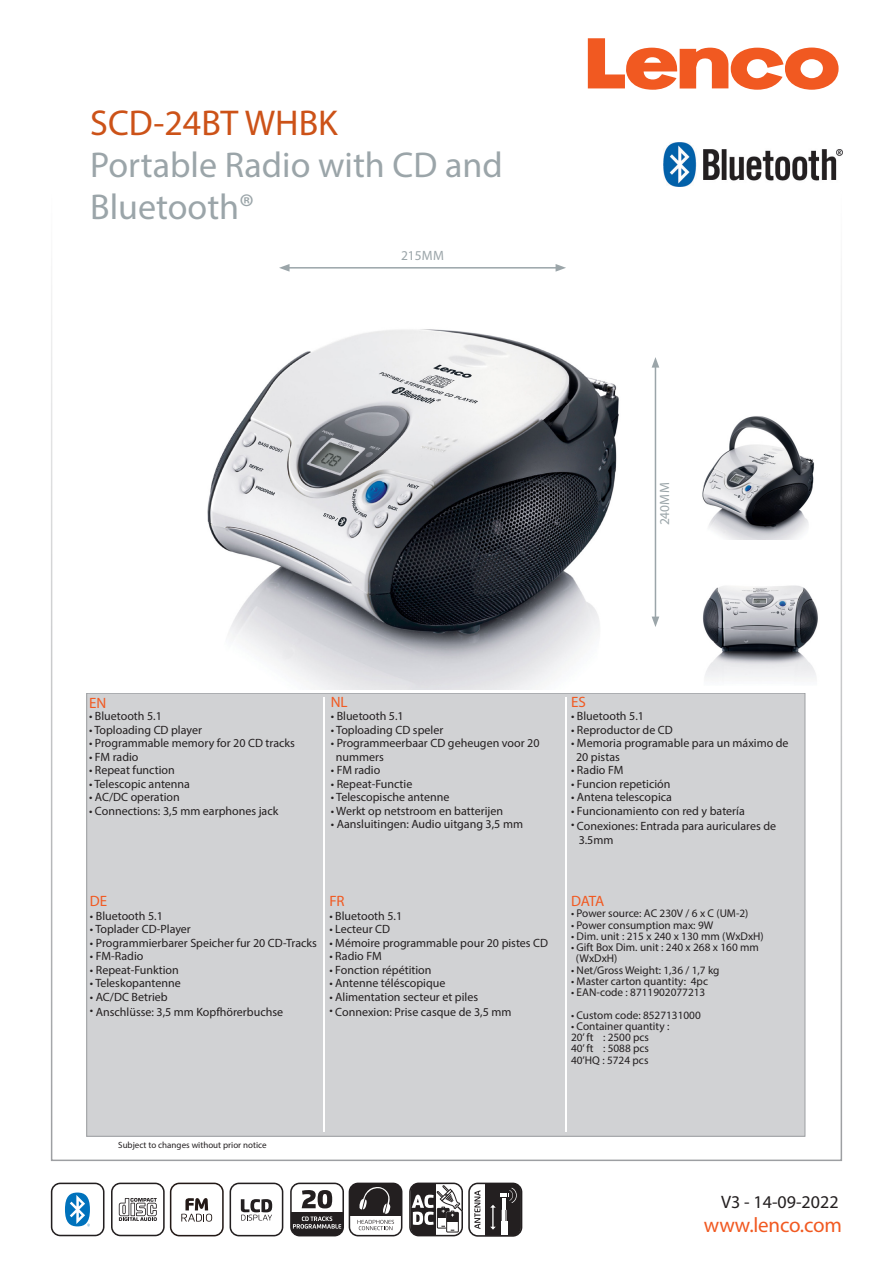
<style>
.page{position:relative;width:893px;height:1263px;background:#fff}
.page>*{position:absolute;margin:0;border:0;box-sizing:border-box;transform-origin:0 0}
.t1{font:36px/42px "Myriad Pro";color:#9ba5a9}
.t2{font:36px "Myriad Pro";color:#cc5218}
.t3{font:21px "Myriad Pro";letter-spacing:-.01em;color:#f15921}
.t4{font:18px "Myriad Pro";color:#231f20}
.t5{font:15px "Myriad Pro";color:#f15921}
.t6{font:13.5px "Myriad Pro";letter-spacing:.005em;color:#9ba5a9}
.t7{font:12px/13.5px "Myriad Pro";color:#231f20}
.t8{font:11.25px/11.2px "Myriad Pro";color:#231f20}
.t9{font:9px "Myriad Pro";color:#231f20}
</style>
<div class="page">
<svg style="left:588px;top:38px;width:251px;height:52px"></svg>
<img style="left:207px;top:329px;width:412px;height:360px">
<svg style="left:111px;top:1182px;width:113px;height:54px"></svg>
<svg style="left:230px;top:1182px;width:53px;height:54px"></svg>
<svg style="left:290px;top:1182px;width:112px;height:54px"></svg>
<hr style="left:287px;top:267px;width:271px;height:2px;background:#9ba5a9">
<svg style="left:279px;top:264px;width:11px;height:8px"></svg>
<svg style="left:556px;top:264px;width:10px;height:8px"></svg>
<hr style="left:655px;top:365px;width:1px;height:254px;background:#9ba5a9">
<svg style="left:652px;top:357px;width:7px;height:11px"></svg>
<svg style="left:652px;top:617px;width:7px;height:10px"></svg>
<div style="left:87px;top:693px;width:718px;height:443px;background:#d1d2d4"></div>
<hr style="left:323px;top:697px;width:2px;height:434px;background:#fff">
<svg style="left:409px;top:1182px;width:54px;height:54px"></svg>
<svg style="left:469px;top:1182px;width:53px;height:54px"></svg>
<hr style="left:565px;top:698px;width:1px;height:434px;background:#fff">
<img style="left:703px;top:585px;width:115px;height:94px">
<img style="left:702px;top:416px;width:112px;height:123px">
<svg style="left:51px;top:1182px;width:53px;height:54px"></svg>
<img style="left:663px;top:142px;width:179px;height:44px">
<h1 class="t2" style="left:90px;top:109px;width:249px">SCD-24BT WHBK</h1>
<h1 class="t1" style="left:90px;top:147px;width:414px">Portable Radio with CD and<br>Bluetooth®</h1>
<p class="t6" style="left:401px;top:250px;width:44px">215MM</p>
<p class="t6" style="left:659px;top:525px;width:44px;rotate:-90deg">240MM</p>
<p class="t5" style="left:89px;top:697px;width:19px">EN</p>
<p class="t7" style="left:89px;top:710px;width:74px">• Bluetooth 5.1</p>
<p class="t7" style="left:89px;top:724px;width:114px">• Toploading CD player</p>
<p class="t7" style="left:89px;top:737px;width:207px">• Programmable memory for 20 CD tracks</p>
<p class="t7" style="left:89px;top:751px;width:51px">• FM radio</p>
<p class="t7" style="left:89px;top:764px;width:87px">• Repeat function</p>
<p class="t7" style="left:89px;top:778px;width:103px">• Telescopic antenna</p>
<p class="t7" style="left:89px;top:791px;width:92px">• AC/DC operation</p>
<p class="t7" style="left:89px;top:805px;width:191px">• Connections: 3,5 mm earphones jack</p>
<p class="t5" style="left:331px;top:696px;width:18px">NL</p>
<p class="t7" style="left:331px;top:710px;width:74px">• Bluetooth 5.1</p>
<p class="t7" style="left:331px;top:724px;width:114px">• Toploading CD speler</p>
<p class="t7" style="left:336px;top:737px;width:205px;text-indent:-5px">• Programmeerbaar CD geheugen voor 20 nummers</p>
<p class="t7" style="left:331px;top:764px;width:51px">• FM radio</p>
<p class="t7" style="left:331px;top:778px;width:83px">• Repeat-Functie</p>
<p class="t7" style="left:331px;top:791px;width:120px">• Telescopische antenne</p>
<p class="t7" style="left:331px;top:805px;width:174px">• Werkt op netstroom en batterijen</p>
<p class="t7" style="left:331px;top:818px;width:194px">• Aansluitingen: Audio uitgang 3,5 mm</p>
<p class="t5" style="left:90px;top:895px;width:19px">DE</p>
<p class="t7" style="left:90px;top:910px;width:74px">• Bluetooth 5.1</p>
<p class="t7" style="left:90px;top:923px;width:102px">• Toplader CD-Player</p>
<p class="t7" style="left:90px;top:937px;width:229px">• Programmierbarer Speicher fur 20 CD-Tracks</p>
<p class="t7" style="left:90px;top:950px;width:55px">• FM-Radio</p>
<p class="t7" style="left:90px;top:964px;width:90px">• Repeat-Funktion</p>
<p class="t7" style="left:90px;top:977px;width:92px">• Teleskopantenne</p>
<p class="t7" style="left:90px;top:991px;width:79px">• AC/DC Betrieb</p>
<p class="t7" style="left:90px;top:1006px;width:195px">• Anschlüsse: 3,5 mm Kopfhörerbuchse</p>
<p class="t5" style="left:329px;top:895px;width:17px">FR</p>
<p class="t7" style="left:329px;top:910px;width:74px">• Bluetooth 5.1</p>
<p class="t7" style="left:329px;top:923px;width:62px">• Lecteur CD</p>
<p class="t7" style="left:329px;top:937px;width:220px">• Mémoire programmable pour 20 pistes CD</p>
<p class="t7" style="left:329px;top:950px;width:54px">• Radio FM</p>
<p class="t7" style="left:329px;top:964px;width:104px">• Fonction répétition</p>
<p class="t7" style="left:329px;top:977px;width:118px">• Antenne téléscopique</p>
<p class="t7" style="left:329px;top:991px;width:150px">• Alimentation secteur et piles</p>
<p class="t7" style="left:329px;top:1006px;width:184px">• Connexion: Prise casque de 3,5 mm</p>
<p class="t5" style="left:571px;top:696px;width:16px">ES</p>
<p class="t7" style="left:571px;top:710px;width:74px">• Bluetooth 5.1</p>
<p class="t7" style="left:571px;top:724px;width:103px">• Reproductor de CD</p>
<p class="t7" style="left:576px;top:737px;width:214px;text-indent:-5px">• Memoria programable para un máximo de<br>20 pistas</p>
<p class="t7" style="left:571px;top:764px;width:54px">• Radio FM</p>
<p class="t7" style="left:571px;top:778px;width:101px">• Funcion repetición</p>
<p class="t7" style="left:571px;top:791px;width:102px">• Antena telescopica</p>
<p class="t7" style="left:571px;top:805px;width:175px">• Funcionamiento con red y batería</p>
<p class="t7" style="left:579px;top:820px;width:199px;line-height:14.2px;text-indent:-8px">• Conexiones: Entrada para auriculares de<br>3.5mm</p>
<p class="t5" style="left:571px;top:895px;width:35px">DATA</p>
<p class="t8" style="left:571px;top:909px;width:179px">• Power source: AC 230V / 6 x C (UM-2)</p>
<p class="t8" style="left:571px;top:920px;width:144px">• Power consumption max: 9W</p>
<p class="t8" style="left:571px;top:931px;width:194px">• Dim. unit : 215 x 240 x 130 mm (WxDxH)</p>
<p class="t8" style="left:576px;top:943px;width:185px;text-indent:-5px">• Gift Box Dim. unit : 240 x 268 x 160 mm (WxDxH)</p>
<p class="t8" style="left:571px;top:965px;width:150px">• Net/Gross Weight: 1,36 / 1,7 kg</p>
<p class="t8" style="left:571px;top:976px;width:138px">• Master carton quantity: 4pc</p>
<p class="t8" style="left:571px;top:988px;width:136px">• EAN-code : 8711902077213</p>
<p class="t8" style="left:571px;top:1010px;width:131px">• Custom code: 8527131000</p>
<p class="t8" style="left:571px;top:1021px;width:100px">• Container quantity :<br>20’ ft : 2500 pcs<br>40’ ft : 5088 pcs<br>40’HQ : 5724 pcs</p>
<p class="t9" style="left:118px;top:1141px;width:150px">Subject to changes without prior notice</p>
<h3 class="t4" style="left:721px;top:1194px;width:119px">V3 - 14-09-2022</h3>
<h2 class="t3" style="left:704px;top:1217px;width:139px">www.lenco.com</h2>
</div>
